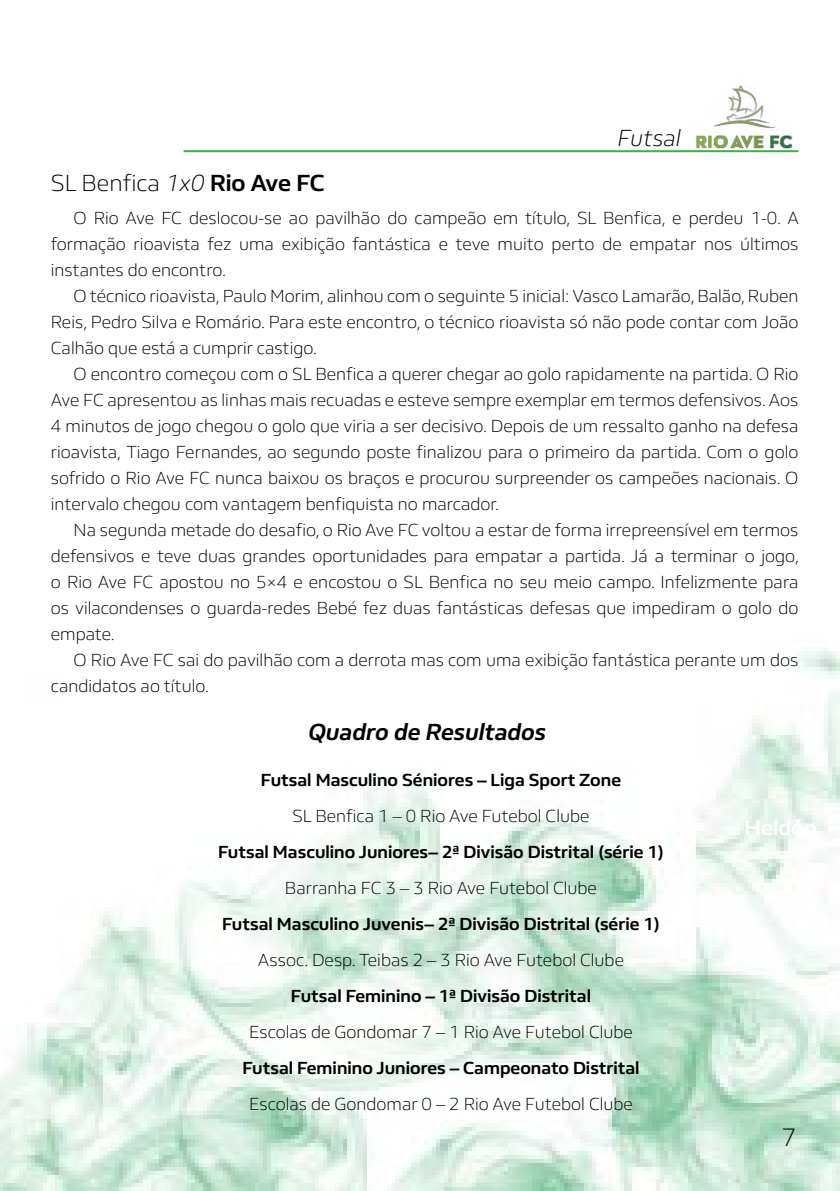
<style>
.page{position:relative;width:840px;height:1191px;background:#fff}
.page>*{position:absolute;margin:0;border:0;box-sizing:border-box;transform-origin:0 0}
.t1{font:300 26px "FS Hackney Web";color:#000}
.t2{font:300 24px "FS Hackney Web";color:#000}
.t3{font:italic 700 24px "FS Hackney Web";color:#000}
.t4{font:italic 300 24px "FS Hackney Web";color:#000}
.t5{font:700 22px "FS Hackney Web";color:#fff}
.t6{font:300 18px/26px "FS Hackney Web";color:#000;text-align:justify}
.t7{font:700 18px "FS Hackney Web";color:#000}
.s1{font-style:italic}
.s2{font-weight:700}
</style>
<div class="page">
<img style="left:0;top:152px;width:839px;height:1038px">
<img style="left:685px;top:85px;width:118px;height:88px">
<hr style="left:183px;top:150px;width:615px;height:2px;background:#41ad49">
<h2 class="t2" style="left:51px;top:167px;width:275px">SL Benfica <span class="s1">1x0</span> <span class="s2">Rio Ave FC</span></h2>
<h2 class="t4" style="left:617px;top:122px;width:65px">Futsal</h2>
<p class="t6" style="left:51px;top:204px;width:749px;text-indent:23px">O Rio Ave FC deslocou-se ao pavilhão do campeão em título, SL Benfica, e perdeu 1-0. A formação rioavista fez uma exibição fantástica e teve muito perto de empatar nos últimos instantes do encontro.</p>
<p class="t6" style="left:51px;top:282px;width:748px;text-indent:23px">O técnico rioavista, Paulo Morim, alinhou com o seguinte 5 inicial: Vasco Lamarão, Balão, Ruben Reis, Pedro Silva e Romário. Para este encontro, o técnico rioavista só não pode contar com João Calhão que está a cumprir castigo.</p>
<p class="t6" style="left:51px;top:360px;width:748px;text-indent:23px">O encontro começou com o SL Benfica a querer chegar ao golo rapidamente na partida. O Rio Ave FC apresentou as linhas mais recuadas e esteve sempre exemplar em termos defensivos. Aos 4 minutos de jogo chegou o golo que viria a ser decisivo. Depois de um ressalto ganho na defesa rioavista, Tiago Fernandes, ao segundo poste finalizou para o primeiro da partida. Com o golo sofrido o Rio Ave FC nunca baixou os braços e procurou surpreender os campeões nacionais. O intervalo chegou com vantagem benfiquista no marcador.</p>
<p class="t6" style="left:51px;top:516px;width:749px;text-indent:23px">Na segunda metade do desafio, o Rio Ave FC voltou a estar de forma irrepreensível em termos defensivos e teve duas grandes oportunidades para empatar a partida. Já a terminar o jogo, o Rio Ave FC apostou no 5×4 e encostou o SL Benfica no seu meio campo. Infelizmente para os vilacondenses o guarda-redes Bebé fez duas fantásticas defesas que impediram o golo do empate.</p>
<p class="t6" style="left:51px;top:646px;width:748px;text-indent:23px">O Rio Ave FC sai do pavilhão com a derrota mas com uma exibição fantástica perante um dos candidatos ao título.</p>
<h2 class="t3" style="left:308px;top:716px;width:239px">Quadro de Resultados</h2>
<p class="t7" style="left:261px;top:767px;width:361px">Futsal Masculino Séniores – Liga Sport Zone</p>
<p class="t6" style="left:292px;top:802px;width:298px">SL Benfica 1 – 0 Rio Ave Futebol Clube</p>
<p class="t7" style="left:218px;top:839px;width:447px">Futsal Masculino Juniores– 2ª Divisão Distrital (série 1)</p>
<p class="t6" style="left:285px;top:874px;width:313px">Barranha FC 3 – 3 Rio Ave Futebol Clube</p>
<p class="t7" style="left:222px;top:911px;width:439px">Futsal Masculino Juvenis– 2ª Divisão Distrital (série 1)</p>
<p class="t6" style="left:258px;top:946px;width:367px">Assoc. Desp. Teibas 2 – 3 Rio Ave Futebol Clube</p>
<p class="t7" style="left:291px;top:983px;width:301px">Futsal Feminino – 1ª Divisão Distrital</p>
<p class="t6" style="left:249px;top:1018px;width:385px">Escolas de Gondomar 7 – 1 Rio Ave Futebol Clube</p>
<p class="t7" style="left:242px;top:1055px;width:398px">Futsal Feminino Juniores – Campeonato Distrital</p>
<p class="t6" style="left:249px;top:1090px;width:385px">Escolas de Gondomar 0 – 2 Rio Ave Futebol Clube</p>
<p class="t5" style="left:744px;top:812px;width:74px">Heldón</p>
<h1 class="t1" style="left:780px;top:1119px;width:16px">7</h1>
</div>
